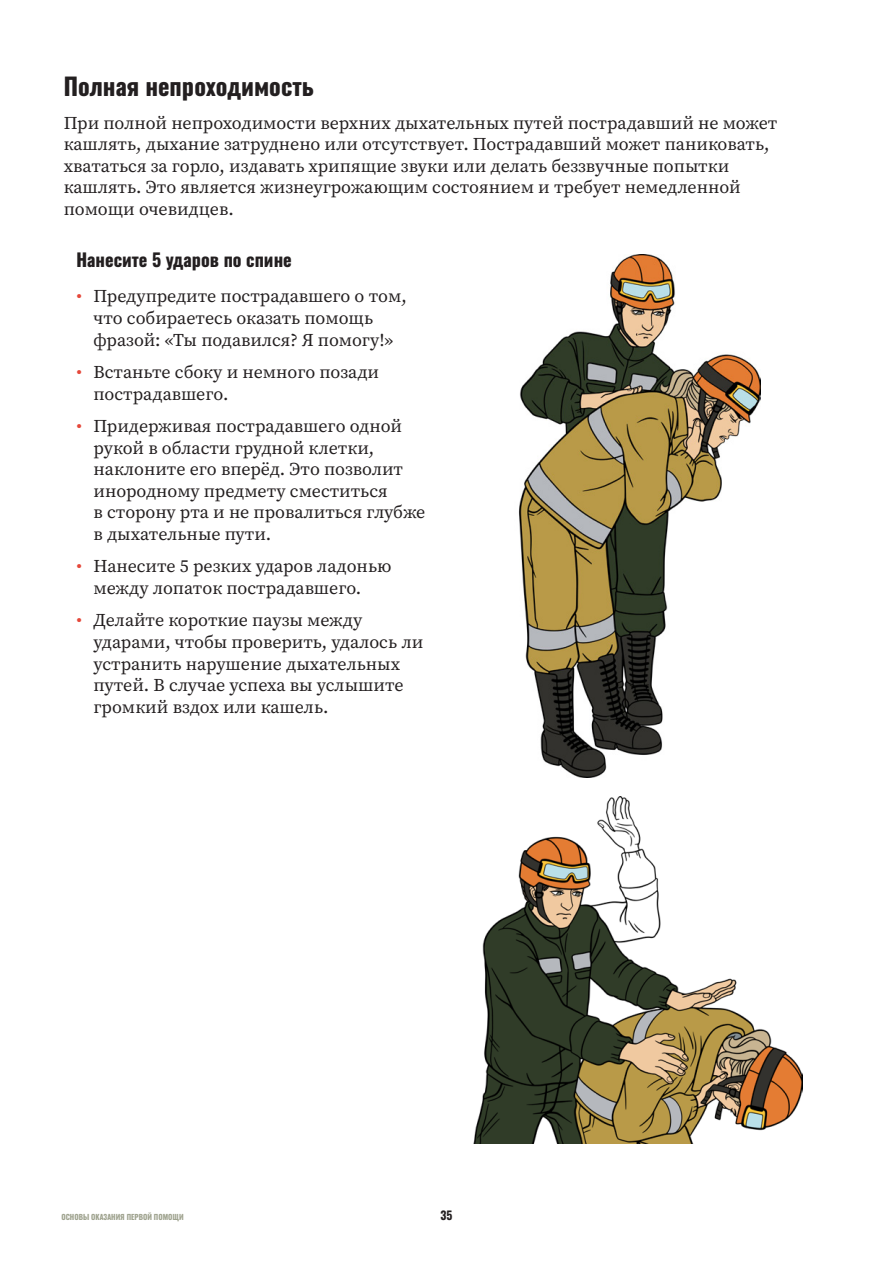
<style>
.page{position:relative;width:893px;height:1263px;background:#fff}
.page>*{position:absolute;margin:0;border:0;box-sizing:border-box;transform-origin:0 0}
.podzag{font:24px "Zodiac Sans";color:#231f20}
.main{font:18px/21.6px "Source Serif Pro";color:#231f20}
.table_zag{font:18px "Zodiac Sans";color:#231f20}
.t1{font:11.7px "Zodiac Sans";color:#231f20}
.t2{font:7.5px "Zodiac Sans";color:#a0a490}
.s1{color:#e5483a}
</style>
<div class="page">
<img style="left:519px;top:254px;width:241px;height:524px">
<img style="left:473px;top:797px;width:329px;height:347px">
<p class="podzag" style="left:64px;top:74px;width:252px">Полная непроходимость</p>
<p class="main" style="left:64px;top:112px;width:715px">При полной непроходимости верхних дыхательных путей пострадавший не может кашлять, дыхание затруднено или отсутствует. Пострадавший может паниковать, хвататься за горло, издавать хрипящие звуки или делать беззвучные попытки кашлять. Это является жизнеугрожающим состоянием и требует немедленной помощи очевидцев.</p>
<p class="table_zag" style="left:77px;top:251px;width:217px">Нанесите 5 ударов по спине</p>
<p class="main" style="left:94px;top:286px;width:315px;text-indent:-17px"><span class="s1">•</span> Предупредите пострадавшего о том, что собираетесь оказать помощь фразой: «Ты подавился? Я помогу!»</p>
<p class="main" style="left:94px;top:361px;width:287px;text-indent:-17px"><span class="s1">•</span> Встаньте сбоку и немного позади пострадавшего.</p>
<p class="main" style="left:94px;top:415px;width:333px;text-indent:-17px"><span class="s1">•</span> Придерживая пострадавшего одной рукой в области грудной клетки, наклоните его вперёд. Это позволит инородному предмету сместиться<br>в сторону рта и не провалиться глубже в дыхательные пути.</p>
<p class="main" style="left:94px;top:556px;width:299px;text-indent:-17px"><span class="s1">•</span> Нанесите 5 резких ударов ладонью между лопаток пострадавшего.</p>
<p class="main" style="left:94px;top:610px;width:331px;text-indent:-17px"><span class="s1">•</span> Делайте короткие паузы между ударами, чтобы проверить, удалось ли устранить нарушение дыхательных путей. В случае успеха вы услышите громкий вздох или кашель.</p>
<p class="t2" style="left:61px;top:1213px;width:124px">ОСНОВЫ ОКАЗАНИЯ ПЕРВОЙ ПОМОЩИ</p>
<p class="t1" style="left:440px;top:1209px;width:13px">35</p>
</div>
